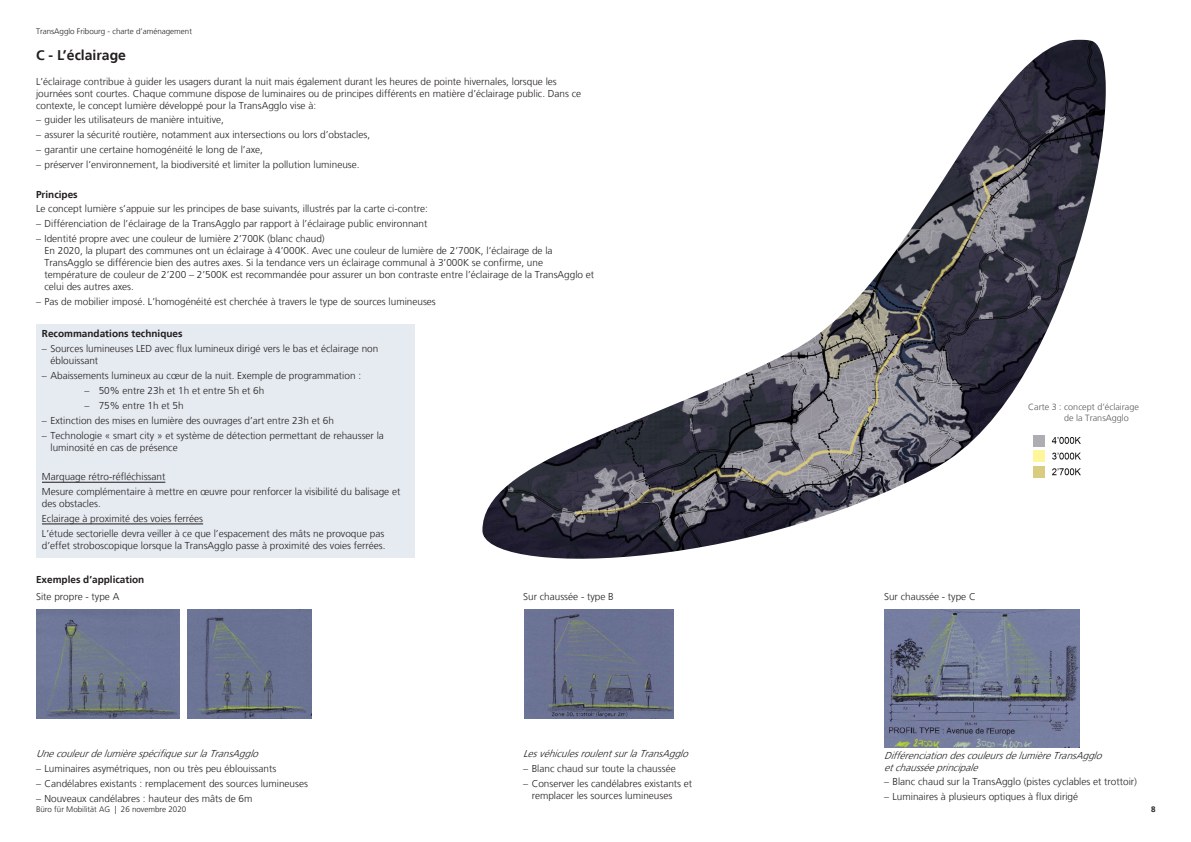
<style>
.page{position:relative;width:1191px;height:842px;background:#fff}
.page>*{position:absolute;margin:0;border:0;box-sizing:border-box;transform-origin:0 0}
.titre_principal_tdm{font:700 14px "Frutiger";color:#231f20}
.t1{font:300 10px/12px "Frutiger";color:#231f20}
.t2{font:italic 300 10px/12px "Frutiger";color:#231f20}
.t3{font:700 10px "Frutiger";color:#231f20}
.legende{font:300 9px/10.8px "Frutiger";color:#57585a}
.t4{font:300 8px "Frutiger";color:#231f20}
.t5{font:700 8px "Frutiger";color:#231f20}
</style>
<div class="page">
<div style="left:36px;top:324px;width:378px;height:234px;background:#e6ebf1"></div>
<hr style="left:42px;top:482px;width:123px;height:1px;background:#231f20">
<hr style="left:42px;top:523px;width:161px;height:1px;background:#231f20">
<img style="left:36px;top:609px;width:143px;height:109px">
<img style="left:187px;top:609px;width:125px;height:109px">
<img style="left:524px;top:609px;width:149px;height:109px">
<img style="left:884px;top:609px;width:195px;height:139px">
<svg style="left:482px;top:39px;width:624px;height:520px"></svg>
<img style="left:1028px;top:431px;width:61px;height:52px">
<div style="left:1034px;top:435px;width:11px;height:11px;background:#aeadb3"></div>
<div style="left:1034px;top:451px;width:11px;height:11px;background:#fff59b"></div>
<div style="left:1034px;top:466px;width:11px;height:11px;background:#d9cb80"></div>
<p class="t4" style="left:36px;top:27px;width:158px">TransAgglo Fribourg - charte d’aménagement</p>
<p class="titre_principal_tdm" style="left:36px;top:47px;width:91px">C - L’éclairage</p>
<p class="t1" style="left:36px;top:75px;width:547px">L’éclairage contribue à guider les usagers durant la nuit mais également durant les heures de pointe hivernales, lorsque les journées sont courtes. Chaque commune dispose de luminaires ou de principes différents en matière d’éclairage public. Dans ce contexte, le concept lumière développé pour la TransAgglo vise à:</p>
<p class="t1" style="left:36px;top:114px;width:189px">– guider les utilisateurs de manière intuitive,</p>
<p class="t1" style="left:36px;top:129px;width:336px">– assurer la sécurité routière, notamment aux intersections ou lors d’obstacles,</p>
<p class="t1" style="left:36px;top:144px;width:228px">– garantir une certaine homogénéité le long de l’axe,</p>
<p class="t1" style="left:36px;top:159px;width:325px">– préserver l’environnement, la biodiversité et limiter la pollution lumineuse.</p>
<p class="t3" style="left:36px;top:188px;width:43px">Principes</p>
<p class="t1" style="left:36px;top:203px;width:393px">Le concept lumière s’appuie sur les principes de base suivants, illustrés par la carte ci-contre:</p>
<p class="t1" style="left:36px;top:218px;width:393px">– Différenciation de l’éclairage de la TransAgglo par rapport à l’éclairage public environnant</p>
<p class="t1" style="left:44px;top:233px;width:551px;text-indent:-8px">– Identité propre avec une couleur de lumière 2’700K (blanc chaud)<br>En 2020, la plupart des communes ont un éclairage à 4’000K. Avec une couleur de lumière de 2’700K, l’éclairage de la TransAgglo se différencie bien des autres axes. Si la tendance vers un éclairage communal à 3’000K se confirme, une température de couleur de 2’200 – 2’500K est recommandée pour assurer un bon contraste entre l’éclairage de la TransAgglo et celui des autres axes.</p>
<p class="t1" style="left:36px;top:296px;width:401px">– Pas de mobilier imposé. L’homogénéité est cherchée à travers le type de sources lumineuses</p>
<p class="t3" style="left:42px;top:328px;width:142px">Recommandations techniques</p>
<p class="t1" style="left:50px;top:343px;width:329px;text-indent:-8px">– Sources lumineuses LED avec flux lumineux dirigé vers le bas et éclairage non éblouissant</p>
<p class="t1" style="left:42px;top:370px;width:321px">– Abaissements lumineux au cœur de la nuit. Exemple de programmation :</p>
<p class="t1" style="left:84px;top:385px;width:181px">– 50% entre 23h et 1h et entre 5h et 6h</p>
<p class="t1" style="left:84px;top:399px;width:101px">– 75% entre 1h et 5h</p>
<p class="t1" style="left:42px;top:414px;width:293px">– Extinction des mises en lumière des ouvrages d’art entre 23h et 6h</p>
<p class="t1" style="left:50px;top:429px;width:335px;text-indent:-8px">– Technologie « smart city » et système de détection permettant de rehausser la luminosité en cas de présence</p>
<p class="t1" style="left:42px;top:471px;width:125px">Marquage rétro-réfléchissant</p>
<p class="t1" style="left:42px;top:486px;width:360px">Mesure complémentaire à mettre en œuvre pour renforcer la visibilité du balisage et des obstacles.</p>
<p class="t1" style="left:42px;top:512px;width:163px">Eclairage à proximité des voies ferrées</p>
<p class="t1" style="left:42px;top:527px;width:345px">L’étude sectorielle devra veiller à ce que l’espacement des mâts ne provoque pas d’effet stroboscopique lorsque la TransAgglo passe à proximité des voies ferrées.</p>
<p class="t3" style="left:36px;top:573px;width:110px">Exemples d’application</p>
<p class="t1" style="left:36px;top:590px;width:85px">Site propre - type A</p>
<p class="t1" style="left:523px;top:590px;width:92px">Sur chaussée - type B</p>
<p class="t2" style="left:36px;top:748px;width:227px">UnecouleurdelumièrespécifiquesurlaTransAgglo</p>
<p class="t1" style="left:36px;top:763px;width:242px">– Luminaires asymétriques, non ou très peu éblouissants</p>
<p class="t1" style="left:36px;top:777px;width:273px">– Candélabres existants : remplacement des sources lumineuses</p>
<p class="t1" style="left:36px;top:792px;width:218px">– Nouveaux candélabres : hauteur des mâts de 6m</p>
<p class="t2" style="left:523px;top:748px;width:170px">LesvéhiculesroulentsurlaTransAgglo</p>
<p class="t1" style="left:523px;top:763px;width:154px">– Blanc chaud sur toute la chaussée</p>
<p class="t1" style="left:531px;top:777px;width:162px;text-indent:-8px">– Conserver les candélabres existants et remplacer les sources lumineuses</p>
<p class="legende" style="left:1064px;top:402px;width:76px;text-indent:-36px">Carte 3 : concept d’éclairage de la TransAgglo</p>
<p class="t1" style="left:884px;top:590px;width:93px">Sur chaussée - type C</p>
<p class="t2" style="left:884px;top:749px;width:223px">DifférenciationdescouleursdelumièreTransAgglo etchausséeprincipale</p>
<p class="t1" style="left:884px;top:776px;width:254px">– Blanc chaud sur la TransAgglo (pistes cyclables et trottoir)</p>
<p class="t1" style="left:884px;top:791px;width:196px">– Luminaires à plusieurs optiques à flux dirigé</p>
<p class="t4" style="left:36px;top:805px;width:152px">Büro für Mobilität AG | 26 novembre 2020</p>
<p class="t5" style="left:1151px;top:804px;width:6px">8</p>
</div>
